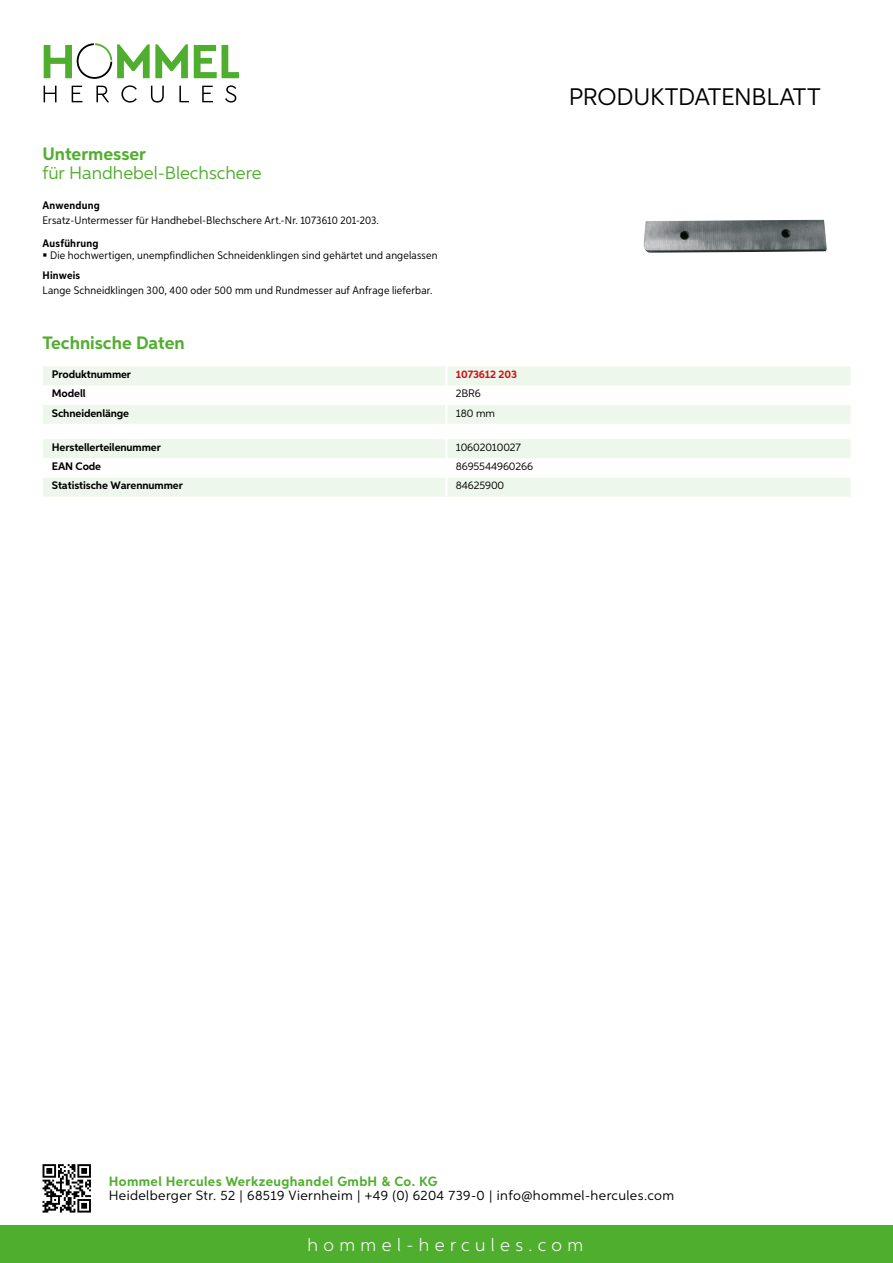
<style>
.page{position:relative;width:893px;height:1263px;background:#fff}
.page>*{position:absolute;margin:0;border:0;box-sizing:border-box;transform-origin:0 0}
.t1{font:24px "Aspira";letter-spacing:-.01em;color:#000}
.t2{font:700 18px "Aspira";color:#50ae2f}
.t3{font:18px "Aspira";color:#50ae2f}
.t4{font:300 18px "Aspira";letter-spacing:.3em;color:#fff}
.t5{font:13.5px "Aspira";letter-spacing:.03em;color:#000}
.t6{font:700 13.5px "Aspira";letter-spacing:.03em;color:#50ae2f}
.t7{font:10.95px "Aspira Nar";letter-spacing:.015em;color:#000}
.t8{font:700 10.95px "Aspira";letter-spacing:-.01em;color:#000}
.t9{font:10.95px "Aspira";letter-spacing:-.01em;color:#000}
.t10{font:700 10.95px "Aspira Nar";letter-spacing:.02em;color:#000}
.t11{font:700 10.95px "Aspira";letter-spacing:-.01em;color:#cd1013}
</style>
<div class="page">
<div style="left:0;top:1226px;width:893px;height:37px;background:#50ae2f"></div>
<svg style="left:43px;top:1164px;width:48px;height:48px"></svg>
<svg style="left:194px;top:45px;width:45px;height:33px"></svg>
<svg style="left:44px;top:43px;width:144px;height:36px"></svg>
<svg style="left:44px;top:86px;width:13px;height:16px"></svg>
<svg style="left:72px;top:86px;width:10px;height:16px"></svg>
<svg style="left:96px;top:86px;width:13px;height:16px"></svg>
<svg style="left:121px;top:85px;width:16px;height:18px"></svg>
<svg style="left:151px;top:86px;width:13px;height:17px"></svg>
<svg style="left:179px;top:86px;width:10px;height:16px"></svg>
<svg style="left:202px;top:86px;width:11px;height:16px"></svg>
<svg style="left:225px;top:85px;width:11px;height:18px"></svg>
<svg style="left:43px;top:366px;width:807px;height:58px"></svg>
<hr style="left:445px;top:405px;width:3px;height:19px;background:#fff">
<svg style="left:43px;top:439px;width:807px;height:58px"></svg>
<hr style="left:445px;top:477px;width:3px;height:20px;background:#fff">
<img style="left:644px;top:220px;width:183px;height:33px">
<h2 class="t2" style="left:43px;top:142px;width:105px">Untermesser</h2>
<h2 class="t3" style="left:43px;top:162px;width:221px">für Handhebel-Blechschere</h2>
<p class="t10" style="left:43px;top:199px;width:59px">Anwendung</p>
<p class="t7" style="left:43px;top:214px;width:338px">Ersatz-Untermesser für Handhebel-Blechschere Art.-Nr. 1073610 201-203.</p>
<p class="t10" style="left:43px;top:236px;width:58px">Ausführung</p>
<p class="t7" style="left:50px;top:249px;width:389px">Die hochwertigen, unempfindlichen Schneidenklingen sind gehärtet und angelassen</p>
<p class="t10" style="left:43px;top:268px;width:39px">Hinweis</p>
<p class="t7" style="left:43px;top:283px;width:391px">Lange Schneidklingen 300, 400 oder 500 mm und Rundmesser auf Anfrage lieferbar.</p>
<h2 class="t2" style="left:43px;top:332px;width:144px">Technische Daten</h2>
<p class="t8" style="left:52px;top:368px;width:81px">Produktnummer</p>
<p class="t11" style="left:456px;top:368px;width:63px">1073612 203</p>
<p class="t8" style="left:52px;top:387px;width:35px">Modell</p>
<p class="t9" style="left:456px;top:387px;width:27px">2BR6</p>
<p class="t8" style="left:52px;top:406px;width:79px">Schneidenlänge</p>
<p class="t9" style="left:456px;top:406px;width:41px">180 mm</p>
<p class="t8" style="left:52px;top:441px;width:111px">Herstellerteilenummer</p>
<p class="t9" style="left:456px;top:441px;width:67px">10602010027</p>
<p class="t8" style="left:52px;top:460px;width:51px">EAN Code</p>
<p class="t9" style="left:456px;top:460px;width:79px">8695544960266</p>
<p class="t8" style="left:52px;top:479px;width:132px">Statistische Warennummer</p>
<p class="t9" style="left:456px;top:479px;width:50px">84625900</p>
<h1 class="t1" style="left:569px;top:82px;width:253px">Produktdatenblatt</h1>
<p class="t6" style="left:109px;top:1172px;width:330px">Hommel Hercules Werkzeughandel GmbH &amp; Co. KG</p>
<p class="t5" style="left:109px;top:1187px;width:567px">Heidelberger Str. 52 | 68519 Viernheim | +49 (0) 6204 739-0 | info@hommel-hercules.com</p>
<h2 class="t4" style="left:307px;top:1234px;width:277px">hommel-hercules.com</h2>
</div>
